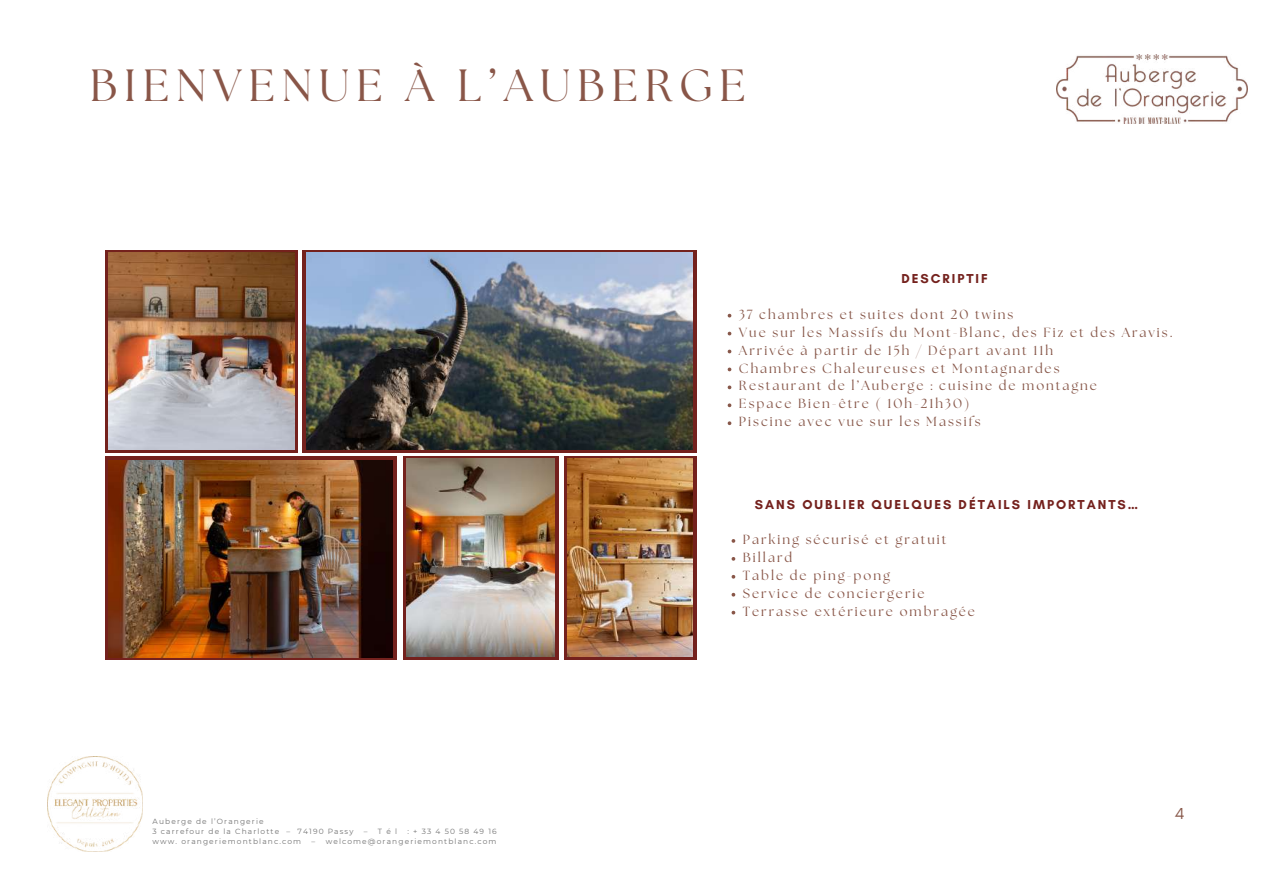
<style>
.page{position:relative;width:1263px;height:894px;background:#fff}
.page>*{position:absolute;margin:0;border:0;box-sizing:border-box;transform-origin:0 0}
.t1{font:45px "The Seasons";letter-spacing:.15em;color:#895648}
.t2{font:16.2px "Glacial Indifference";color:#875749}
.t3{font:13.2px/17.9px "The Seasons";letter-spacing:.15em;color:#875749}
.t4{font:13.2px/17.9px "The Seasons";letter-spacing:.15em;color:#895648}
.t5{font:700 13.2px "Glacial Indifference";letter-spacing:.15em;color:#74211d}
.t6{font:7.5px/9.9px "Montserrat";letter-spacing:.15em;color:#737373}
.t7{font:7.5px "Montserrat";letter-spacing:.355em;color:#737373}
</style>
<div class="page">
<svg style="left:105px;top:250px;width:193px;height:202px;fill:#74211d"></svg>
<img style="left:109px;top:253px;width:185px;height:197px">
<div style="left:403px;top:456px;width:155px;height:203px;background:#74211d"></div>
<img style="left:406px;top:458px;width:149px;height:198px">
<svg style="left:302px;top:250px;width:395px;height:202px;fill:#74211d"></svg>
<svg style="left:564px;top:456px;width:133px;height:203px;fill:#74211d"></svg>
<img style="left:568px;top:458px;width:125px;height:198px">
<div style="left:105px;top:456px;width:292px;height:203px;background:linear-gradient(to right,#74211d,#74211d)"></div>
<img style="left:306px;top:253px;width:386px;height:197px">
<img style="left:109px;top:460px;width:283px;height:197px">
<svg style="left:728px;top:349px;width:3px;height:4px"></svg>
<svg style="left:728px;top:367px;width:3px;height:4px"></svg>
<svg style="left:728px;top:385px;width:3px;height:4px"></svg>
<svg style="left:728px;top:403px;width:3px;height:4px"></svg>
<svg style="left:728px;top:421px;width:3px;height:4px"></svg>
<img style="left:48px;top:756px;width:94px;height:95px">
<img style="left:1056px;top:55px;width:192px;height:68px">
<h1 class="t1" style="left:90px;top:65px;width:657px">BIENVENUE À L’AUBERGE</h1>
<p class="t5" style="left:901px;top:271px;width:88px">DESCRIPTIF</p>
<p class="t3" style="left:739px;top:306px;width:435px">37 chambres et suites dont 20 twins<br>Vue sur les Massifs du Mont-Blanc, des Fiz et des Aravis.<br>Arrivée à partir de 15h / Départ avant 11h<br>Chambres Chaleureuses et Montagnardes<br>Restaurant de l’Auberge : cuisine de montagne<br>Espace Bien-être ( 10h-21h30)<br>Piscine avec vue sur les Massifs</p>
<p class="t6" style="left:153px;top:815px;width:202px">Auberge de l’Orangerie<br>3 carrefour de la Charlotte – 74190 Passy</p>
<p class="t6" style="left:364px;top:825px;width:35px">– Tél</p>
<p class="t7" style="left:408px;top:826px;width:91px">:+33450584916</p>
<p class="t6" style="left:153px;top:835px;width:150px">www. orangeriemontblanc.com</p>
<p class="t6" style="left:312px;top:835px;width:187px">– welcome@orangeriemontblanc.com</p>
<p class="t5" style="left:755px;top:496px;width:385px">SANS OUBLIER QUELQUES DÉTAILS IMPORTANTS…</p>
<p class="t4" style="left:743px;top:531px;width:234px">Parking sécurisé et gratuit<br>Billard<br>Table de ping-pong<br>Service de conciergerie<br>Terrasse extérieure ombragée</p>
<p class="t2" style="left:1175px;top:803px;width:11px">4</p>
</div>
